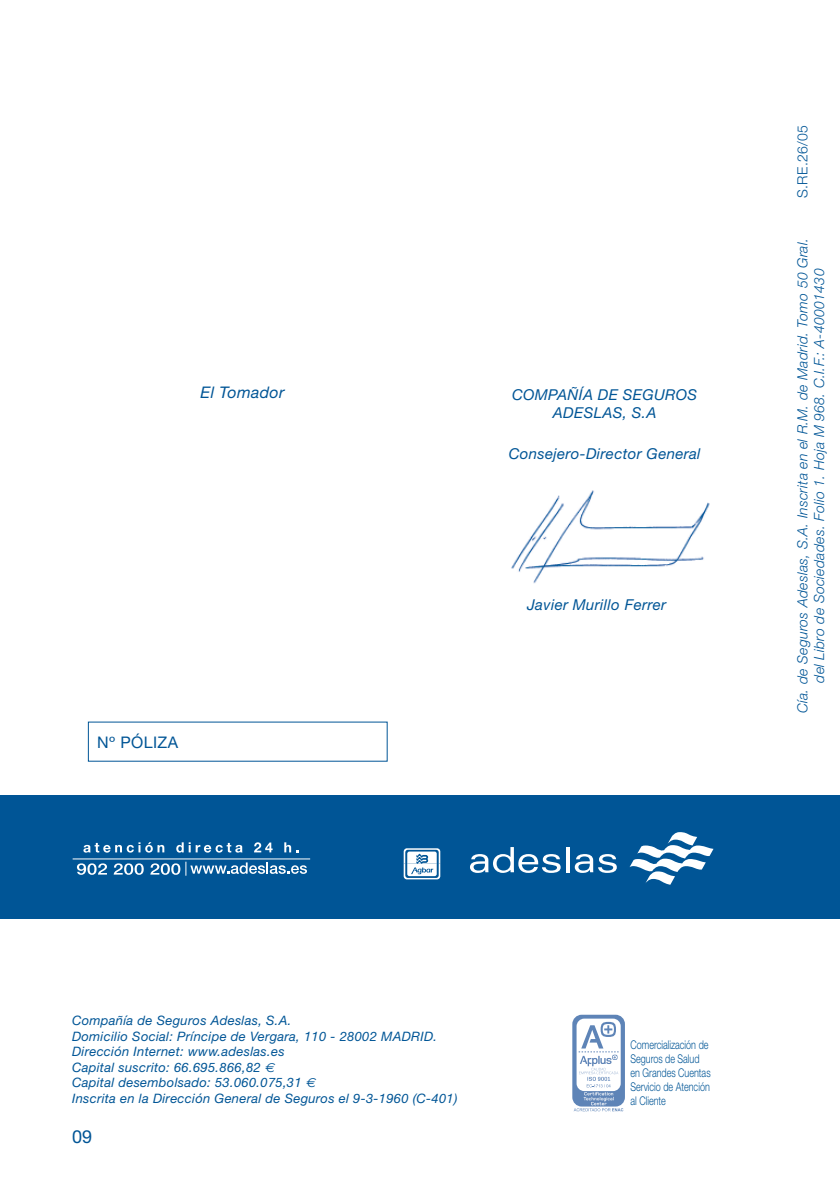
<style>
.page{position:relative;width:840px;height:1191px;background:#fff}
.page>*{position:absolute;margin:0;border:0;box-sizing:border-box;transform-origin:0 0}
.t1{font:18px "Helvetica Neue";color:#005596}
.t2{font:italic 16px "Helvetica Neue";letter-spacing:.02em;color:#005596}
.t3{font:16px "Helvetica Neue";letter-spacing:.02em;color:#005596}
.t4{font:italic 15px/18px "Helvetica Neue";letter-spacing:.02em;color:#005596;text-align:center}
.t5{font:italic 300 14px/16.8px "Helvetica Neue";letter-spacing:.02em;color:#005596;text-align:center}
.t6{font:300 14px "Helvetica Neue";color:#005596}
.t7{font:italic 13px/15.6px "Helvetica Neue";letter-spacing:.02em;color:#005596}
.t8{font:300 12px/14px "Helvetica Neue";color:#005596;scale:.75 1}
.s1{font-family:"Euro Sans"}
</style>
<div class="page">
<img style="left:511px;top:490px;width:199px;height:94px">
<div style="left:0;top:795px;width:839px;height:123px;background:#005596"></div>
<svg style="left:77px;top:863px;width:30px;height:12px"></svg>
<svg style="left:114px;top:863px;width:30px;height:12px"></svg>
<svg style="left:83px;top:842px;width:81px;height:10px"></svg>
<svg style="left:176px;top:842px;width:66px;height:10px"></svg>
<svg style="left:254px;top:842px;width:18px;height:10px"></svg>
<svg style="left:284px;top:842px;width:14px;height:10px"></svg>
<hr style="left:73px;top:858px;width:237px;height:1px;background:#fff">
<svg style="left:150px;top:861px;width:157px;height:14px"></svg>
<svg style="left:629px;top:832px;width:84px;height:52px"></svg>
<svg style="left:470px;top:847px;width:90px;height:26px"></svg>
<hr style="left:566px;top:847px;width:3px;height:25px;background:#fff">
<svg style="left:574px;top:854px;width:42px;height:19px"></svg>
<svg style="left:403px;top:848px;width:37px;height:31px"></svg>
<div style="left:572px;top:1014px;width:52px;height:92px;background:#5e84b7;border-radius:9px"></div>
<div style="left:576px;top:1018px;width:44px;height:73px;background:#fff;border-radius:8px"></div>
<svg style="left:573px;top:1022px;width:50px;height:89px"></svg>
<p class="t2" style="left:200px;top:387px;width:85px">El Tomador</p>
<p class="t4" style="left:511px;top:387px;width:187px">COMPAÑÍA DE SEGUROS<br>ADESLAS, S.A</p>
<p class="t4" style="left:508px;top:446px;width:193px">Consejero-Director General</p>
<p class="t3" style="left:97px;top:736px;width:82px">Nº PÓLIZA</p>
<p class="t4" style="left:527px;top:597px;width:140px">Javier Murillo Ferrer</p>
<p class="t6" style="left:796px;top:198px;width:74px;rotate:-90deg">S.RE.26/05</p>
<p class="t5" style="left:794px;top:713px;width:476px;rotate:-90deg">Cía. de Seguros Adeslas, S.A. Inscrita en el R.M. de Madrid. Tomo 50 Gral. del Libro de Sociedades. Folio 1. Hoja M 968. C.I.F.: A-40001430</p>
<p class="t7" style="left:72px;top:1014px;width:387px">Compañía de Seguros Adeslas, S.A.<br>Domicilio Social: Príncipe de Vergara, 110 - 28002 MADRID.<br>Dirección Internet: www.adeslas.es<br>Capital suscrito: 66.695.866,82 <span class="s1">€<br></span>Capital desembolsado: 53.060.075,31 <span class="s1">€<br></span>Inscrita en la Dirección General de Seguros el 9-3-1960 (C-401)</p>
<h1 class="t1" style="left:72px;top:1130px;width:22px">09</h1>
<p class="t8" style="left:630px;top:1038px;width:108px">Comercialización de<br>Seguros de Salud en Grandes Cuentas<br>Servicio de Atención al Cliente</p>
</div>
